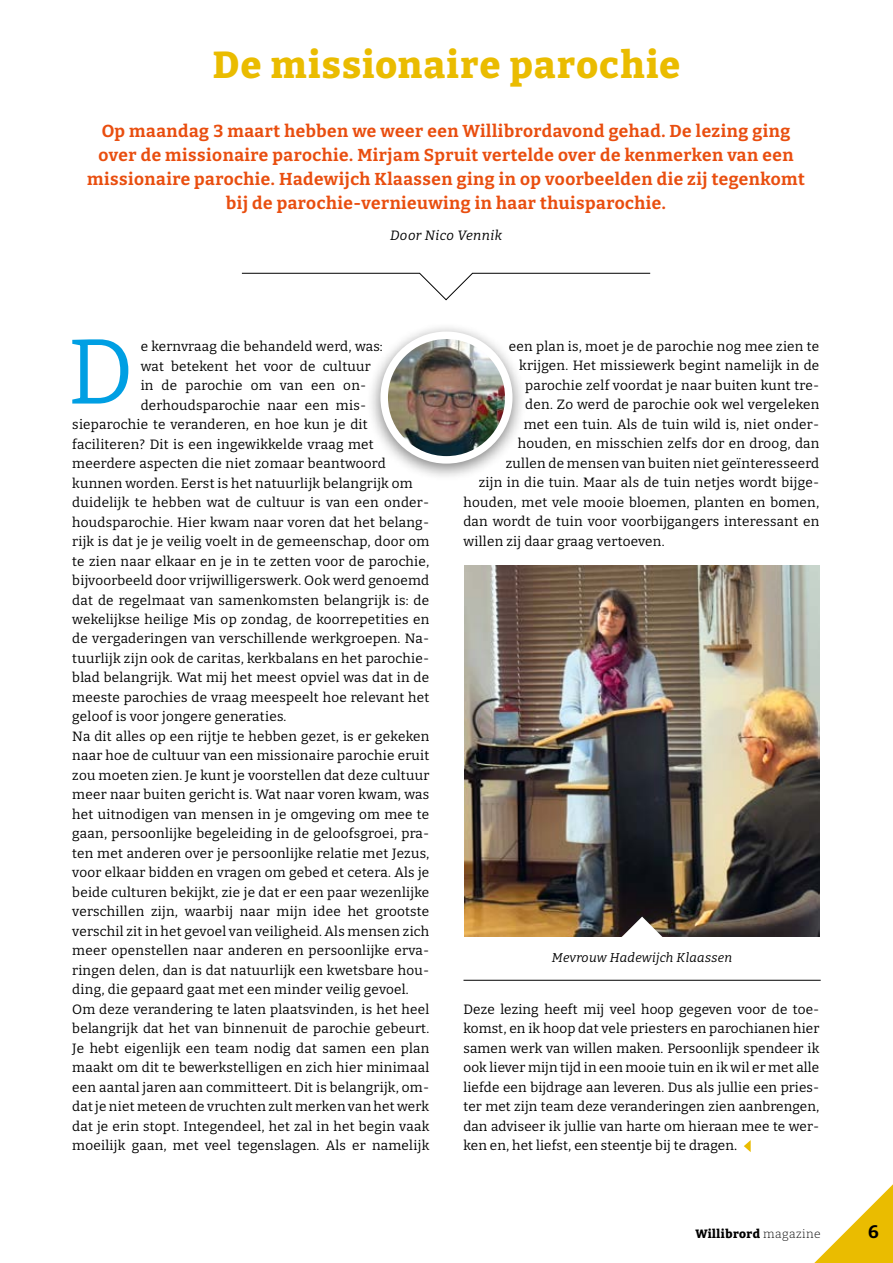
<style>
.page{position:relative;width:893px;height:1263px;background:#fff}
.page>*{position:absolute;margin:0;border:0;box-sizing:border-box;transform-origin:0 0}
.t1{font:91.95px "Bitter";color:#009fe3}
.t2{font:800 37.5px "Bitter";letter-spacing:.035em;color:#eabc00}
.t3{font:700 18px "Bitter";color:#000}
.t4{font:700 17.25px/24px "Bitter";letter-spacing:.03em;color:#e94e0f;text-align:center}
.t5{font:13.5px/19.5px "Bitter";letter-spacing:.02em;color:#000;text-align:justify}
.t6{font:italic 13.5px "Bitter";letter-spacing:.03em;color:#000}
.t7{font:italic 12.75px "Bitter";letter-spacing:.025em;color:#000}
.t8{font:800 12px "Bitter";letter-spacing:.04em;color:#000}
.s1{font-family:"Minion Pro"}
.s2{font-weight:300}
</style>
<div class="page">
<svg style="left:744px;top:1140px;width:7px;height:12px"></svg>
<svg style="left:241px;top:273px;width:410px;height:27px"></svg>
<div style="left:367px;top:322px;width:159px;height:160px;background:#000;opacity:.5"></div>
<img style="left:384px;top:335px;width:125px;height:125px;border-radius:62px">
<div style="left:380px;top:331px;width:132px;height:133px;border:8px solid #fff;border-radius:50%"></div>
<img style="left:464px;top:566px;width:356px;height:370px">
<svg style="left:600px;top:917px;width:84px;height:20px"></svg>
<hr style="left:463px;top:980px;width:358px;height:1px;background:#000">
<svg style="left:814px;top:1184px;width:79px;height:79px"></svg>
<h2 class="t2" style="left:213px;top:41px;width:469px">De missionaire parochie</h2>
<p class="t4" style="left:87px;top:118px;width:719px">Op maandag 3 maart hebben we weer een Willibrordavond gehad. De lezing ging over de missionaire parochie. Mirjam Spruit vertelde over de kenmerken van een missionaire parochie. Hadewijch Klaassen ging in op voorbeelden die zij tegenkomt bij de parochie-vernieuwing in haar thuisparochie.</p>
<p class="t6" style="left:390px;top:227px;width:113px">Door Nico Vennik</p>
<h1 class="t1" style="left:68px;top:313px;width:67px">D</h1>
<p class="t5" style="left:141px;top:336px;width:244px">e kernvraag die behandeld werd, was:</p>
<p class="t5" style="left:141px;top:356px;width:232px">wat betekent het voor de cultuur</p>
<p class="t5" style="left:141px;top:375px;width:227px">in de parochie om van een on-</p>
<p class="t5" style="left:141px;top:395px;width:227px">derhoudsparochie naar een mis-</p>
<p class="t5" style="left:72px;top:414px;width:297px">sieparochie te veranderen, en hoe kun je dit</p>
<p class="t5" style="left:72px;top:434px;width:303px">faciliteren? Dit is een ingewikkelde vraag met</p>
<p class="t5" style="left:72px;top:453px;width:315px">meerdere aspecten die niet zomaar beantwoord</p>
<p class="t5" style="left:72px;top:473px;width:342px">kunnen worden. Eerst is het natuurlijk belangrijk om</p>
<p class="t5" style="left:72px;top:492px;width:359px">duidelijk te hebben wat de cultuur is van een onder-</p>
<p class="t5" style="left:72px;top:512px;width:358px">houdsparochie. Hier kwam naar voren dat het belang-</p>
<p class="t5" style="left:72px;top:531px;width:359px">rijk is dat je je veilig voelt in de gemeenschap, door om</p>
<p class="t5" style="left:72px;top:551px;width:359px">te zien naar elkaar en je in te zetten voor de parochie,</p>
<p class="t5" style="left:72px;top:570px;width:358px">bijvoorbeeld door vrijwilligerswerk. Ook werd genoemd</p>
<p class="t5" style="left:72px;top:590px;width:358px">dat de regelmaat van samenkomsten belangrijk is: de</p>
<p class="t5" style="left:72px;top:609px;width:359px">wekelijkse heilige Mis op zondag, de koorrepetities en</p>
<p class="t5" style="left:72px;top:629px;width:359px">de vergaderingen van verschillende werkgroepen. Na-</p>
<p class="t5" style="left:72px;top:648px;width:359px">tuurlijk zijn ook de caritas, kerkbalans en het parochie-</p>
<p class="t5" style="left:72px;top:668px;width:358px">blad belangrijk. Wat mij het meest opviel was dat in de</p>
<p class="t5" style="left:72px;top:687px;width:358px">meeste parochies de vraag meespeelt hoe relevant het</p>
<p class="t5" style="left:72px;top:707px;width:216px">geloof is voor jongere generaties.</p>
<p class="t5" style="left:72px;top:726px;width:358px">Na dit alles op een rijtje te hebben gezet, is er gekeken</p>
<p class="t5" style="left:72px;top:746px;width:359px">naar hoe de cultuur van een missionaire parochie eruit</p>
<p class="t5" style="left:72px;top:765px;width:358px">zou moeten zien. Je kunt je voorstellen dat deze cultuur</p>
<p class="t5" style="left:72px;top:785px;width:359px">meer naar buiten gericht is. Wat naar voren kwam, was</p>
<p class="t5" style="left:72px;top:804px;width:359px">het uitnodigen van mensen in je omgeving om mee te</p>
<p class="t5" style="left:72px;top:824px;width:359px">gaan, persoonlijke begeleiding in de geloofsgroei, pra-</p>
<p class="t5" style="left:72px;top:843px;width:359px">ten met anderen over je persoonlijke relatie met Jezus,</p>
<p class="t5" style="left:72px;top:863px;width:359px">voor elkaar bidden en vragen om gebed et cetera. Als je</p>
<p class="t5" style="left:72px;top:882px;width:358px">beide culturen bekijkt, zie je dat er een paar wezenlijke</p>
<p class="t5" style="left:72px;top:902px;width:359px">verschillen zijn, waarbij naar mijn idee het grootste</p>
<p class="t5" style="left:72px;top:921px;width:358px">verschil zit in het gevoel van veiligheid. Als mensen zich</p>
<p class="t5" style="left:72px;top:941px;width:359px">meer openstellen naar anderen en persoonlijke erva-</p>
<p class="t5" style="left:72px;top:960px;width:359px">ringen delen, dan is dat natuurlijk een kwetsbare hou-</p>
<p class="t5" style="left:72px;top:980px;width:338px">ding, die gepaard gaat met een minder veilig gevoel.</p>
<p class="t5" style="left:72px;top:999px;width:359px">Om deze verandering te laten plaatsvinden, is het heel</p>
<p class="t5" style="left:72px;top:1019px;width:359px">belangrijk dat het van binnenuit de parochie gebeurt.</p>
<p class="t5" style="left:72px;top:1038px;width:359px">Je hebt eigenlijk een team nodig dat samen een plan</p>
<p class="t5" style="left:72px;top:1057px;width:358px">maakt om dit te bewerkstelligen en zich hier minimaal</p>
<p class="t5" style="left:72px;top:1077px;width:358px">een aantal jaren aan committeert. Dit is belangrijk, om-</p>
<p class="t5" style="left:72px;top:1096px;width:358px">dat je niet meteen de vruchten zult merken van het werk</p>
<p class="t5" style="left:72px;top:1116px;width:359px">dat je erin stopt. Integendeel, het zal in het begin vaak</p>
<p class="t5" style="left:72px;top:1135px;width:359px">moeilijk gaan, met veel tegenslagen. Als er namelijk</p>
<p class="t5" style="left:509px;top:336px;width:312px">een plan is, moet je de parochie nog mee zien te</p>
<p class="t5" style="left:519px;top:355px;width:301px">krijgen. Het missiewerk begint namelijk in de</p>
<p class="t5" style="left:525px;top:375px;width:296px">parochie zelf voordat je naar buiten kunt tre-</p>
<p class="t5" style="left:525px;top:394px;width:296px">den. Zo werd de parochie ook wel vergeleken</p>
<p class="t5" style="left:524px;top:414px;width:297px">met een tuin. Als de tuin wild is, niet onder-</p>
<p class="t5" style="left:518px;top:433px;width:303px">houden, en misschien zelfs dor en droog, dan</p>
<p class="t5" style="left:506px;top:453px;width:315px">zullen de mensen van buiten niet geïnteresseerd</p>
<p class="t5" style="left:479px;top:472px;width:342px">zijn in die tuin. Maar als de tuin netjes wordt bijge-</p>
<p class="t5" style="left:463px;top:492px;width:357px">houden, met vele mooie bloemen, planten en bomen,</p>
<p class="t5" style="left:463px;top:511px;width:357px">dan wordt de tuin voor voorbijgangers interessant en</p>
<p class="t5" style="left:463px;top:531px;width:203px">willen zij daar graag vertoeven.</p>
<p class="t7" style="left:552px;top:949px;width:182px">Mevrouw Hadewijch Klaassen</p>
<p class="t5" style="left:463px;top:999px;width:357px">Deze lezing heeft mij veel hoop gegeven voor de toe&shy;komst, en ik hoop dat vele priesters en parochianen hier samen werk van willen maken. Persoonlijk spendeer ik ook liever mijn tijd in een mooie tuin en ik wil er met alle liefde een bijdrage aan leveren. Dus als jullie een pries&shy;ter met zijn team deze veranderingen zien aanbrengen, dan adviseer ik jullie van harte om hieraan mee te wer&shy;ken en, het liefst, een steentje bij te dragen<span class="s1">.</span></p>
<p class="t8" style="left:695px;top:1226px;width:127px">Willibrord <span class="s2">magazine</span></p>
<h3 class="t3" style="left:868px;top:1220px;width:12px">6</h3>
</div>
